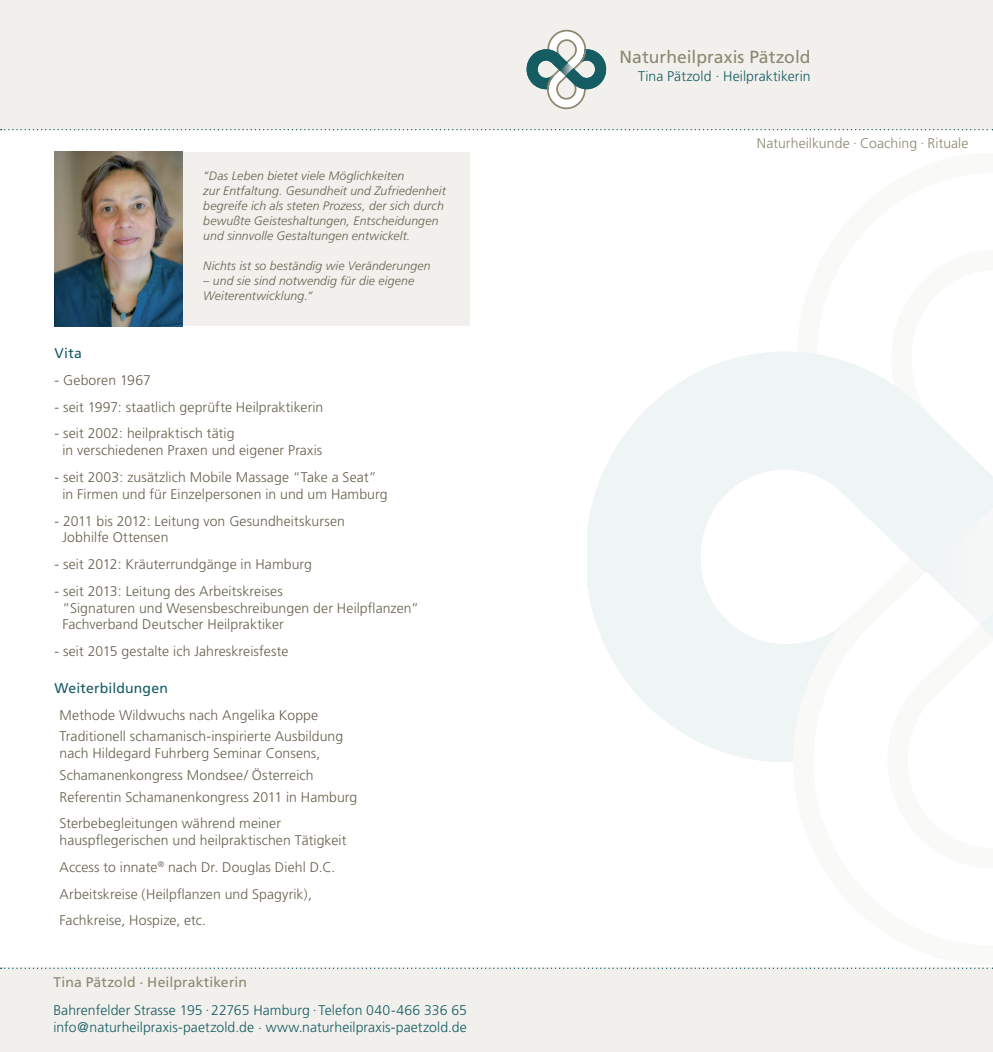
<style>
.page{position:relative;width:993px;height:1052px;background:#fff}
.page>*{position:absolute;margin:0;border:0;box-sizing:border-box;transform-origin:0 0}
.t1{font:17.5px "Frutiger";letter-spacing:.005em;color:#8c8771}
.t2{font:300 14px/16.8px "Frutiger";letter-spacing:.005em;color:#67614e}
.t3{font:300 14px/17.5px "Frutiger";letter-spacing:.005em;color:#165c63}
.t4{font:300 14px "Frutiger";letter-spacing:.005em;color:#8c8771}
.t5{font:14px "Frutiger";letter-spacing:.01em;color:#8c8771}
.t6{font:14px "Frutiger";letter-spacing:.01em;color:#165c63}
.t7{font:italic 300 12.25px/15px "Frutiger";letter-spacing:.01em;color:#67614e}
</style>
<div class="page">
<div style="left:55px;top:153px;width:415px;height:173px;background:#f1f0ec"></div>
<svg style="left:587px;top:352px;width:194px;height:410px"></svg>
<svg style="left:781px;top:352px;width:211px;height:410px"></svg>
<div style="left:0;top:0;width:992px;height:129px;background:#f1f0ec"></div>
<svg style="left:526px;top:30px;width:80px;height:79px"></svg>
<svg style="left:1px;top:129px;width:991px;height:1px"></svg>
<div style="left:0;top:967px;width:992px;height:85px;background:#f1f0ec"></div>
<svg style="left:1px;top:967px;width:991px;height:2px"></svg>
<img style="left:55px;top:152px;width:127px;height:175px">
<p class="t7" style="left:203px;top:168px;width:244px">“Das Leben bietet viele Möglichkeiten<br>zur Entfaltung. Gesundheit und Zufriedenheit begreife ich als steten Prozess, der sich durch bewußte Geisteshaltungen, Entscheidungen und sinnvolle Gestaltungen entwickelt.</p>
<p class="t7" style="left:203px;top:258px;width:229px">Nichts ist so beständig wie Veränderungen</p>
<p class="t7" style="left:203px;top:273px;width:212px">– und sie sind notwendig für die eigene<br>Weiterentwicklung.“</p>
<p class="t6" style="left:55px;top:345px;width:29px">Vita</p>
<p class="t2" style="left:55px;top:372px;width:98px">- Geboren 1967</p>
<p class="t2" style="left:55px;top:398px;width:270px">- seit 1997: staatlich geprüfte Heilpraktikerin</p>
<p class="t2" style="left:62px;top:425px;width:261px;text-indent:-8px">- seit 2002: heilpraktisch tätig<br>in verschiedenen Praxen und eigener Praxis</p>
<p class="t2" style="left:62px;top:469px;width:326px;text-indent:-8px">- seit 2003: zusätzlich Mobile Massage “Take a Seat” in Firmen und für Einzelpersonen in und um Hamburg</p>
<p class="t2" style="left:62px;top:512px;width:284px;text-indent:-8px">- 2011 bis 2012: Leitung von Gesundheitskursen<br>Jobhilfe Ottensen</p>
<p class="t2" style="left:55px;top:556px;width:259px">- seit 2012: Kräuterrundgänge in Hamburg</p>
<p class="t2" style="left:62px;top:582px;width:358px;text-indent:-8px">- seit 2013: Leitung des Arbeitskreises<br>”Signaturen und Wesensbeschreibungen der Heilpflanzen”<br>Fachverband Deutscher Heilpraktiker</p>
<p class="t2" style="left:55px;top:643px;width:235px">- seit 2015 gestalte ich Jahreskreisfeste</p>
<p class="t6" style="left:55px;top:679px;width:115px">Weiterbildungen</p>
<p class="t2" style="left:60px;top:704px;width:285px;line-height:21.7px">Methode Wildwuchs nach Angelika Koppe<br>Traditionell schamanisch-inspirierte Ausbildung</p>
<p class="t2" style="left:60px;top:742px;width:299px;line-height:21.7px">nach Hildegard Fuhrberg Seminar Consens,<br>Schamanenkongress Mondsee/ Österreich<br>Referentin Schamanenkongress 2011 in Hamburg</p>
<p class="t2" style="left:60px;top:815px;width:288px">Sterbebegleitungen während meiner hauspflegerischen und heilpraktischen Tätigkeit</p>
<p class="t2" style="left:60px;top:853px;width:277px;line-height:26.8px">Access to innate<sup>®</sup> nach Dr. Douglas Diehl D.C.<br>Arbeitskreise (Heilpflanzen und Spagyrik),<br>Fachkreise, Hospize, etc.</p>
<p class="t5" style="left:53px;top:974px;width:195px">Tina Pätzold . Heilpraktikerin</p>
<p class="t3" style="left:53px;top:1001px;width:415px">Bahrenfelder Strasse 195 .22765 Hamburg . Telefon 040-466 336 65 info@naturheilpraxis-paetzold.de . www.naturheilpraxis-paetzold.de</p>
<p class="t1" style="left:619px;top:47px;width:192px">Naturheilpraxis Pätzold</p>
<p class="t3" style="left:638px;top:67px;width:174px">Tina Pätzold . Heilpraktikerin</p>
<p class="t4" style="left:756px;top:135px;width:213px">Naturheilkunde . Coaching . Rituale</p>
</div>
